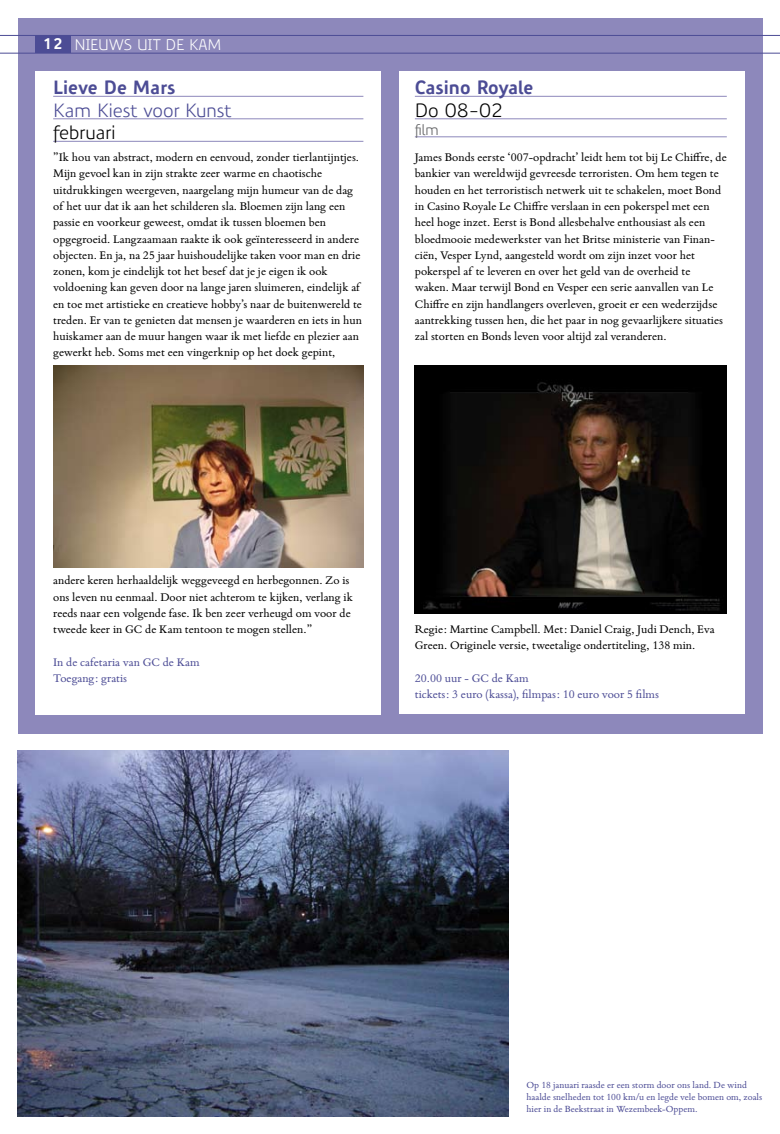
<style>
.page{position:relative;width:780px;height:1134px;background:#fff}
.page>*{position:absolute;margin:0;border:0;box-sizing:border-box;transform-origin:0 0}
.t1{font:700 18.75px "Precious Sans";letter-spacing:-.005em;color:#4c4c95}
.t2{font:18.75px "Precious Sans";color:#4c4c95}
.t3{font:18.75px "Precious Sans";color:#000}
.t4{font:15px "Precious Sans";color:#fff}
.t5{font:15px "Precious Sans";color:#646567}
.t6{font:12.5px/16.2px "Bembo Book MT Pro";color:#000}
.t7{font:12.5px/16.2px "Bembo Book MT Pro";color:#4c4c95}
.t8{font:10px/12px "Bembo Book MT Pro";color:#4c4c95}
.s1{font-weight:700}
</style>
<div class="page">
<div style="left:18px;top:18px;width:744px;height:1099px;background:#8d88bb"></div>
<div style="left:35px;top:35px;width:36px;height:18px;background:#4c4c95"></div>
<hr style="left:0;top:35px;width:780px;height:1px;background:#4c4c95">
<hr style="left:0;top:53px;width:780px;height:1px;background:#4c4c95">
<div style="left:399px;top:71px;width:345px;height:642px;background:#fff"></div>
<hr style="left:415px;top:96px;width:311px;height:1px;background:#8d88bb">
<hr style="left:415px;top:119px;width:311px;height:1px;background:#8d88bb">
<hr style="left:415px;top:137px;width:311px;height:1px;background:#8d88bb">
<img style="left:415px;top:365px;width:311px;height:248px">
<div style="left:35px;top:71px;width:346px;height:644px;background:#fff"></div>
<hr style="left:53px;top:96px;width:310px;height:1px;background:#8d88bb">
<hr style="left:53px;top:119px;width:310px;height:1px;background:#8d88bb">
<hr style="left:53px;top:141px;width:310px;height:1px;background:#8d88bb">
<img style="left:53px;top:365px;width:310px;height:202px">
<div style="left:0;top:734px;width:780px;height:400px;background:#fff"></div>
<img style="left:18px;top:750px;width:490px;height:366px">
<p class="t4" style="left:44px;top:35px;width:42px"><span class="s1">12</span> nieuws</p>
<p class="t4" style="left:137px;top:35px;width:9px">uit</p>
<p class="t4" style="left:165px;top:35px;width:58px">de KAM</p>
<h1 class="t1" style="left:53px;top:75px;width:124px">Lieve De Mars</h1>
<h1 class="t2" style="left:53px;top:98px;width:180px">Kam Kiest voor Kunst</h1>
<h1 class="t3" style="left:53px;top:120px;width:64px">februari</h1>
<p class="t6" style="left:53px;top:149px;width:310px">”Ik hou van abstract, modern en eenvoud, zonder tierlantijntjes.<br>Mijn gevoel kan in zijn strakte zeer warme en chaotische uitdrukkingen weergeven, naargelang mijn humeur van de dag of het uur dat ik aan het schilderen sla. Bloemen zijn lang een passie en voorkeur geweest, omdat ik tussen bloemen ben opgegroeid. Langzaamaan raakte ik ook geïnteresseerd in andere objecten. En ja, na 25 jaar huishoudelijke taken voor man en drie zonen, kom je eindelijk tot het besef dat je je eigen ik ook voldoening kan geven door na lange jaren sluimeren, eindelijk af en toe met artistieke en creatieve hobby’s naar de buitenwereld te treden. Er van te genieten dat mensen je waarderen en iets in hun huiskamer aan de muur hangen waar ik met liefde en plezier aan gewerkt heb. Soms met een vingerknip op het doek gepint,</p>
<h1 class="t1" style="left:415px;top:75px;width:120px">Casino Royale</h1>
<h1 class="t3" style="left:415px;top:98px;width:90px">Do 08-02</h1>
<p class="t5" style="left:415px;top:120px;width:26px">film</p>
<p class="t6" style="left:415px;top:149px;width:313px">James Bonds eerste ‘007-opdracht’ leidt hem tot bij Le Chiffre, de bankier van wereldwijd gevreesde terroristen. Om hem tegen te houden en het terroristisch netwerk uit te schakelen, moet Bond in Casino Royale Le Chiffre verslaan in een pokerspel met een heel hoge inzet. Eerst is Bond allesbehalve enthousiast als een bloedmooie medewerkster van het Britse ministerie van Finan&shy;ciën, Vesper Lynd, aangesteld wordt om zijn inzet voor het pokerspel af te leveren en over het geld van de overheid te waken. Maar terwijl Bond en Vesper een serie aanvallen van Le Chiffre en zijn handlangers overleven, groeit er een wederzijdse aantrekking tussen hen, die het paar in nog gevaarlijkere situaties zal storten en Bonds leven voor altijd zal veranderen.</p>
<p class="t6" style="left:53px;top:572px;width:301px">andere keren herhaaldelijk weggeveegd en herbegonnen. Zo is ons leven nu eenmaal. Door niet achterom te kijken, verlang ik reeds naar een volgende fase. Ik ben zeer verheugd om voor de tweede keer in GC de Kam tentoon te mogen stellen.”</p>
<p class="t7" style="left:53px;top:653px;width:148px">In de cafetaria van GC de Kam<br>Toegang: gratis</p>
<p class="t6" style="left:415px;top:621px;width:301px">Regie: Martine Campbell. Met: Daniel Craig, Judi Dench, Eva<br>Green. Originele versie, tweetalige ondertiteling, 138 min.</p>
<p class="t7" style="left:415px;top:669px;width:246px">20.00 uur - GC de Kam<br>tickets: 3 euro (kassa), filmpas: 10 euro voor 5 films</p>
<p class="t8" style="left:526px;top:1079px;width:237px">Op 18 januari raasde er een storm door ons land. De wind haalde snelheden tot 100 km/u en legde vele bomen om, zoals hier in de Beekstraat in Wezembeek-Oppem.</p>
</div>
